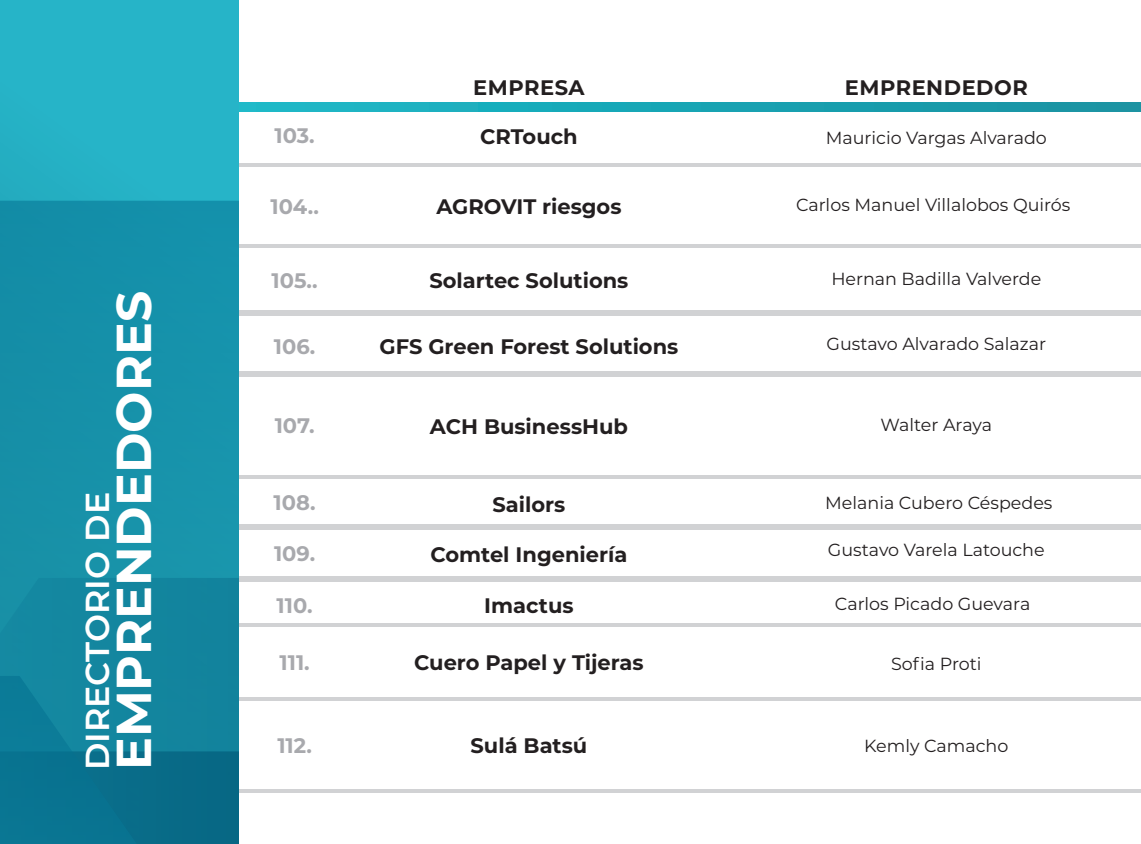
<style>
.page{position:relative;width:1141px;height:844px;background:#fff}
.page>*{position:absolute;margin:0;border:0;box-sizing:border-box;transform-origin:0 0}
.t1{font:700 49px "Montserrat";color:#fff}
.t2{font:600 33.25px "Montserrat";color:#fff}
.t3{font:700 21px "Montserrat";color:#231f20}
.t4{font:700 21px "Montserrat";color:#a8a9ad}
.t5{font:700 21px "Montserrat";letter-spacing:.025em;color:#231f20}
.t6{font:17.5px "Montserrat";color:#231f20}
</style>
<div class="page">
<svg style="left:238px;top:102px;width:903px;height:10px;background:#1aa5b4"></svg>
<hr style="left:231px;top:163px;width:910px;height:4px;background:#d1d2d4">
<div style="left:231px;top:310px;width:910px;height:5px;background:#d1d2d4"></div>
<hr style="left:231px;top:244px;width:910px;height:4px;background:#d1d2d4">
<div style="left:231px;top:576px;width:910px;height:5px;background:#d1d2d4"></div>
<div style="left:231px;top:371px;width:910px;height:6px;background:#d1d2d4"></div>
<hr style="left:231px;top:475px;width:910px;height:3px;background:#d1d2d4">
<div style="left:231px;top:523px;width:910px;height:6px;background:#d1d2d4"></div>
<hr style="left:231px;top:623px;width:910px;height:3px;background:#d1d2d4">
<svg style="left:238px;top:696px;width:903px;height:4px;fill:#d1d2d4"></svg>
<hr style="left:231px;top:789px;width:910px;height:3px;background:#d1d2d4">
<div style="left:0;top:0;width:238px;height:843px;background:#26b4c8"></div>
<div style="left:0;top:201px;width:238px;height:376px;background:#1691a9"></div>
<div style="left:0;top:577px;width:238px;height:98px;background:#13869f"></div>
<svg style="left:0;top:675px;width:238px;height:168px;background:#0c7893"></svg>
<p class="t1" style="left:98px;top:770px;width:480px;rotate:-90deg">EMPRENDEDORES</p>
<p class="t2" style="left:74px;top:770px;width:279px;rotate:-90deg">DIRECTORIO DE</p>
<p class="t4" style="left:275px;top:121px;width:42px">103.</p>
<p class="t5" style="left:473px;top:72px;width:113px">EMPRESA</p>
<p class="t5" style="left:845px;top:72px;width:184px">EMPRENDEDOR</p>
<p class="t3" style="left:480px;top:122px;width:99px">CRTouch</p>
<p class="t6" style="left:826px;top:125px;width:223px">Mauricio Vargas Alvarado</p>
<p class="t4" style="left:270px;top:192px;width:50px">104..</p>
<p class="t3" style="left:436px;top:191px;width:187px">AGROVIT riesgos</p>
<p class="t6" style="left:796px;top:193px;width:276px">Carlos Manuel Villalobos Quirós</p>
<p class="t4" style="left:272px;top:265px;width:47px">105..</p>
<p class="t3" style="left:429px;top:266px;width:200px">Solartec Solutions</p>
<p class="t6" style="left:831px;top:266px;width:212px">Hernan Badilla Valverde</p>
<p class="t4" style="left:274px;top:331px;width:43px">106.</p>
<p class="t3" style="left:379px;top:331px;width:300px">GFS Green Forest Solutions</p>
<p class="t6" style="left:826px;top:332px;width:221px">Gustavo Alvarado Salazar</p>
<p class="t4" style="left:275px;top:410px;width:41px">107.</p>
<p class="t3" style="left:430px;top:411px;width:200px">ACH BusinessHub</p>
<p class="t6" style="left:881px;top:413px;width:113px">Walter Araya</p>
<p class="t4" style="left:274px;top:487px;width:44px">108.</p>
<p class="t3" style="left:492px;top:489px;width:74px">Sailors</p>
<p class="t6" style="left:825px;top:490px;width:229px">Melania Cubero Céspedes</p>
<p class="t4" style="left:274px;top:538px;width:43px">109.</p>
<p class="t3" style="left:430px;top:539px;width:198px">Comtel Ingeniería</p>
<p class="t6" style="left:828px;top:538px;width:218px">Gustavo Varela Latouche</p>
<p class="t4" style="left:277px;top:590px;width:37px">110.</p>
<p class="t3" style="left:484px;top:590px;width:91px">Imactus</p>
<p class="t6" style="left:835px;top:592px;width:197px">Carlos Picado Guevara</p>
<p class="t4" style="left:280px;top:647px;width:32px">111.</p>
<p class="t3" style="left:414px;top:647px;width:231px">Cuero Papel y Tijeras</p>
<p class="t6" style="left:891px;top:651px;width:92px">Sofia Proti</p>
<p class="t4" style="left:277px;top:730px;width:36px">112.</p>
<p class="t3" style="left:471px;top:730px;width:118px">Sulá Batsú</p>
<p class="t6" style="left:864px;top:733px;width:146px">Kemly Camacho</p>
</div>
